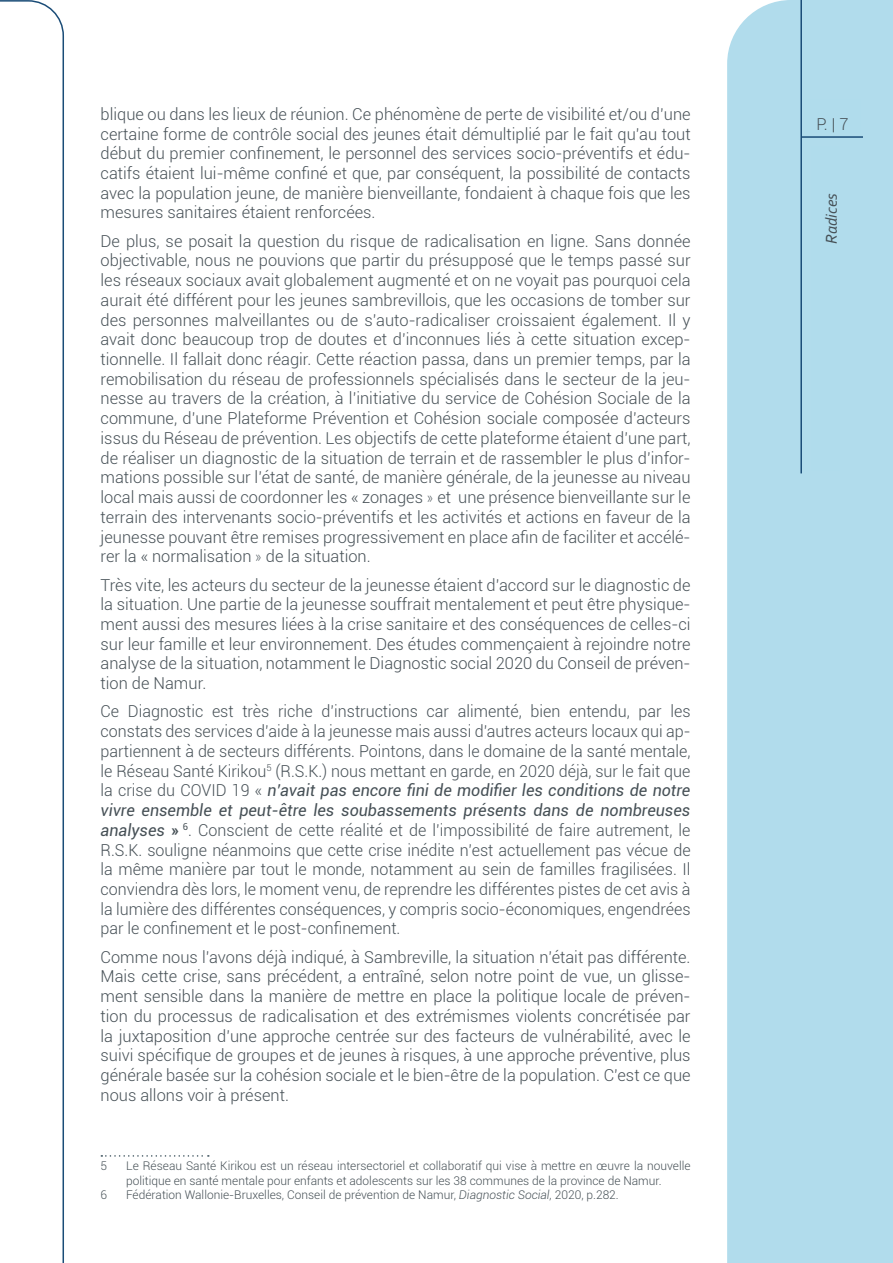
<style>
.page{position:relative;width:893px;height:1263px;background:#fff}
.page>*{position:absolute;margin:0;border:0;box-sizing:border-box;transform-origin:0 0}
.t1{font:300 16.5px/19.8px "Roboto";color:#465056;text-align:justify}
.t2{font:italic 16.5px "Corbel";color:#465056}
.t3{font:300 12px/14.4px "Roboto";color:#465056}
.s1{font-family:"Lato"}
.s2{font-weight:400;font-style:italic}
.s3{font-weight:700}
.s4{font-style:italic}
</style>
<div class="page">
<svg style="left:0;top:0;width:64px;height:1263px"></svg>
<div style="left:727px;top:0;width:166px;height:1263px;background:#b1dcec"></div>
<hr style="left:800px;top:0;width:2px;height:473px;background:#1a4c77">
<div style="left:804px;top:99px;width:57px;height:33px;background:#b0dcec"></div>
<hr style="left:802px;top:136px;width:61px;height:2px;background:#1a4c77">
<div style="left:811px;top:146px;width:28px;height:324px;background:#b0dcec"></div>
<svg style="left:101px;top:1155px;width:108px;height:2px"></svg>
<p class="t1" style="left:101px;top:103px;width:592px">blique ou dans les lieux de réunion. Ce phénomène de perte de visibilité et/ou d’une certaine forme de contrôle social des jeunes était démultiplié par le fait qu’au tout début du premier confinement, le personnel des services socio-préventifs et édu&shy;catifs étaient lui-même confiné et que, par conséquent, la possibilité de contacts avec la population jeune, de manière bienveillante, fondaient à chaque fois que les mesures sanitaires étaient renforcées.</p>
<p class="t1" style="left:101px;top:230px;width:592px">De plus, se posait la question du risque de radicalisation en ligne. Sans donnée objectivable, nous ne pouvions que partir du présupposé que le temps passé sur les réseaux sociaux avait globalement augmenté et on ne voyait pas pourquoi cela aurait été différent pour les jeunes sambrevillois, que les occasions de tomber sur des personnes malveillantes ou de s’auto-radicaliser croissaient également. Il y avait donc beaucoup trop de doutes et d’inconnues liés à cette situation excep&shy;tionnelle. Il fallait donc réagir. Cette réaction passa, dans un premier temps, par la remobilisation du réseau de professionnels spécialisés dans le secteur de la jeu&shy;nesse au travers de la création, à l’initiative du service de Cohésion Sociale de la commune, d’une Plateforme Prévention et Cohésion sociale composée d’acteurs issus du Réseau de prévention. Les objectifs de cette plateforme étaient d’une part, de réaliser un diagnostic de la situation de terrain et de rassembler le plus d’infor&shy;mations possible sur l’état de santé, de manière générale, de la jeunesse au niveau local mais aussi de coordonner les « zonages <span class="s1">»</span> et une présence bienveillante sur le terrain des intervenants socio-préventifs et les activités et actions en faveur de la jeunesse pouvant être remises progressivement en place afin de faciliter et accélé&shy;rer la « normalisation <span class="s1">»</span> de la situation.</p>
<p class="t1" style="left:101px;top:574px;width:591px">Très vite, les acteurs du secteur de la jeunesse étaient d’accord sur le diagnostic de la situation. Une partie de la jeunesse souffrait mentalement et peut être physique&shy;ment aussi des mesures liées à la crise sanitaire et des conséquences de celles-ci sur leur famille et leur environnement. Des études commençaient à rejoindre notre analyse de la situation, notamment le Diagnostic social 2020 du Conseil de préven&shy;tion de Namur.</p>
<p class="t1" style="left:101px;top:701px;width:592px">Ce Diagnostic est très riche d’instructions car alimenté, bien entendu, par les constats des services d’aide à la jeunesse mais aussi d’autres acteurs locaux qui ap&shy;partiennent à de secteurs différents. Pointons, dans le domaine de la santé mentale, le Réseau Santé Kirikou<sup>5</sup> (R.S.K.) nous mettant en garde, en 2020 déjà, sur le fait que la crise du COVID 19 « <span class="s2">n’avait pas encore fini de modifier les conditions de notre vivre ensemble et peut-être les soubassements présents dans de nombreuses analyses</span> <span class="s3">»</span> <sup>6</sup>. Conscient de cette réalité et de l’impossibilité de faire autrement, le R.S.K. souligne néanmoins que cette crise inédite n’est actuellement pas vécue de la même manière par tout le monde, notamment au sein de familles fragilisées. Il conviendra dès lors, le moment venu, de reprendre les différentes pistes de cet avis à la lumière des différentes conséquences, y compris socio-économiques, engendrées par le confinement et le post-confinement.</p>
<p class="t1" style="left:101px;top:946px;width:592px">Comme nous l’avons déjà indiqué, à Sambreville, la situation n’était pas différente.<br>Mais cette crise, sans précédent, a entraîné, selon notre point de vue, un glisse&shy;ment sensible dans la manière de mettre en place la politique locale de préven&shy;tion du processus de radicalisation et des extrémismes violents concrétisée par la juxtaposition d’une approche centrée sur des facteurs de vulnérabilité, avec le suivi spécifique de groupes et de jeunes à risques, à une approche préventive, plus générale basée sur la cohésion sociale et le bien-être de la population. C’est ce que nous allons voir à présent.</p>
<p class="t3" style="left:101px;top:1158px;width:8px">5</p>
<p class="t3" style="left:126px;top:1158px;width:566px">Le Réseau Santé Kirikou est un réseau intersectoriel et collaboratif qui vise à mettre en œuvre la nouvelle politique en santé mentale pour enfants et adolescents sur les 38 communes de la province de Namur.</p>
<p class="t3" style="left:101px;top:1187px;width:8px">6</p>
<p class="t3" style="left:126px;top:1187px;width:494px">Fédération Wallonie-Bruxelles, Conseil de prévention de Namur, <span class="s4">Diagnostic Social,</span> 2020, p.282.</p>
<p class="t1" style="left:816px;top:113px;width:34px">P. | 7</p>
<p class="t2" style="left:821px;top:244px;width:52px;rotate:-90deg">Radices</p>
</div>
